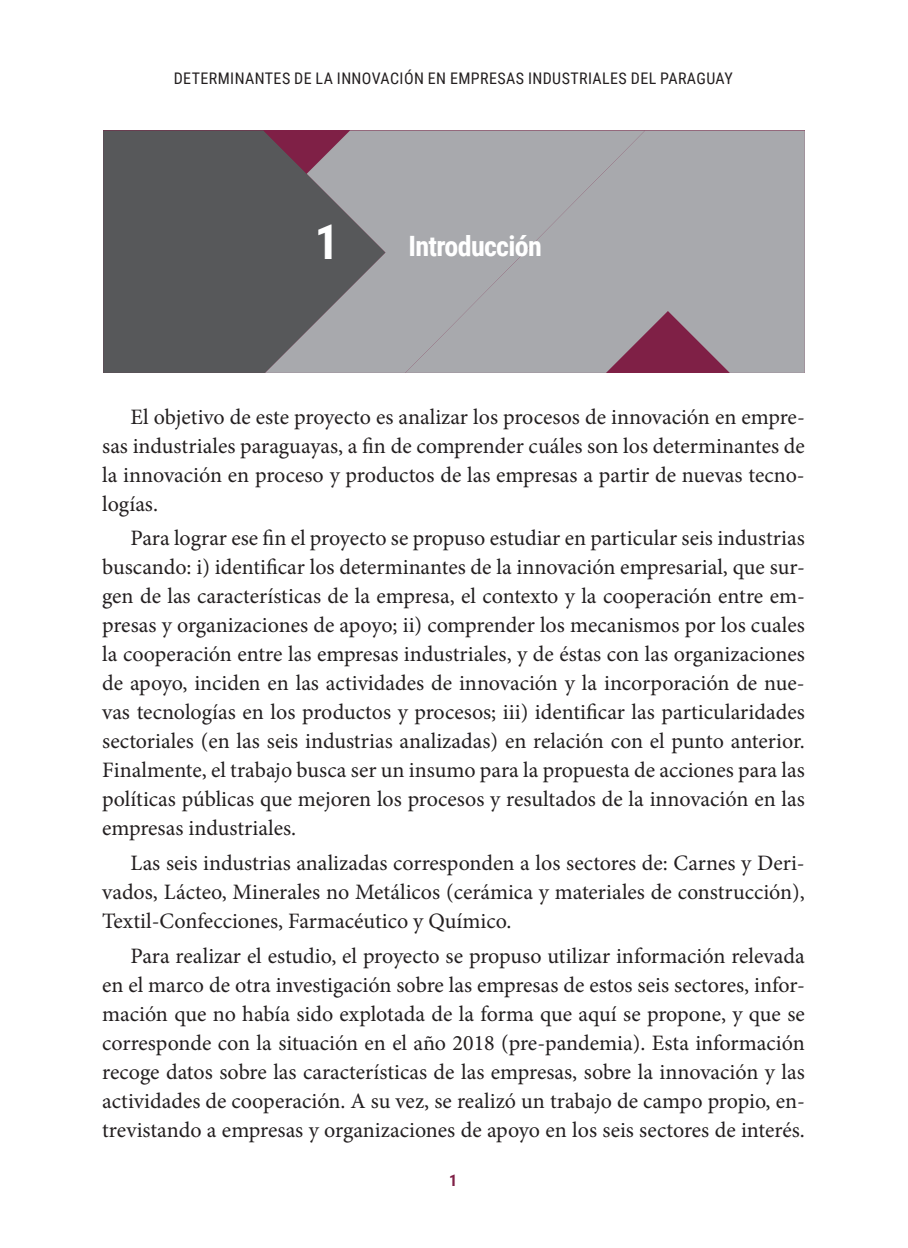
<style>
.page{position:relative;width:908px;height:1248px;background:#fff}
.page>*{position:absolute;margin:0;border:0;box-sizing:border-box;transform-origin:0 0}
.t1{font:700 48px "Roboto Condensed";color:#fff}
.t2{font:700 28px "Roboto Condensed";letter-spacing:-.025em;color:#fff}
.t3{font:22px/29px "Minion Pro";color:#231f20;text-align:justify}
.t4{font:16px "Roboto Condensed";letter-spacing:.025em;color:#231f20}
.t5{font:700 16px "Roboto Condensed";color:#7f2046}
</style>
<div class="page">
<div style="left:103px;top:130px;width:162px;height:243px;background:#57585a"></div>
<svg style="left:263px;top:130px;width:2px;height:44px"></svg>
<svg style="left:265px;top:130px;width:140px;height:243px"></svg>
<div style="left:405px;top:130px;width:399px;height:243px;background:#a8a9ad"></div>
<p class="t4" style="left:174px;top:67px;width:560px">DETERMINANTES DE LA INNOVACIÓN EN EMPRESAS INDUSTRIALES DEL PARAGUAY</p>
<h1 class="t1" style="left:315px;top:208px;width:26px">1</h1>
<p class="t2" style="left:408px;top:226px;width:135px">Introducción</p>
<p class="t3" style="left:102px;top:402px;width:703px;text-indent:28px">El objetivo de este proyecto es analizar los procesos de innovación en empre&shy;sas industriales paraguayas, a fin de comprender cuáles son los determinantes de la innovación en proceso y productos de las empresas a partir de nuevas tecno&shy;logías.</p>
<p class="t3" style="left:102px;top:524px;width:704px;text-indent:28px">Para lograr ese fin el proyecto se propuso estudiar en particular seis industrias buscando: i) identificar los determinantes de la innovación empresarial, que sur&shy;gen de las características de la empresa, el contexto y la cooperación entre em&shy;presas y organizaciones de apoyo; ii) comprender los mecanismos por los cuales la cooperación entre las empresas industriales, y de éstas con las organizaciones de apoyo, inciden en las actividades de innovación y la incorporación de nue&shy;vas tecnologías en los productos y procesos; iii) identificar las particularidades sectoriales (en las seis industrias analizadas) en relación con el punto anterior.<br>Finalmente, el trabajo busca ser un insumo para la propuesta de acciones para las políticas públicas que mejoren los procesos y resultados de la innovación en las empresas industriales.</p>
<p class="t3" style="left:102px;top:848px;width:704px;text-indent:28px">Las seis industrias analizadas corresponden a los sectores de: Carnes y Deri&shy;vados, Lácteo, Minerales no Metálicos (cerámica y materiales de construcción), Textil-Confecciones, Farmacéutico y Químico.</p>
<p class="t3" style="left:102px;top:941px;width:704px;text-indent:28px">Para realizar el estudio, el proyecto se propuso utilizar información relevada en el marco de otra investigación sobre las empresas de estos seis sectores, infor&shy;mación que no había sido explotada de la forma que aquí se propone, y que se corresponde con la situación en el año 2018 (pre-pandemia). Esta información recoge datos sobre las características de las empresas, sobre la innovación y las actividades de cooperación. A su vez, se realizó un trabajo de campo propio, en&shy;trevistando a empresas y organizaciones de apoyo en los seis sectores de interés.</p>
<p class="t5" style="left:449px;top:1168px;width:10px">1</p>
</div>
